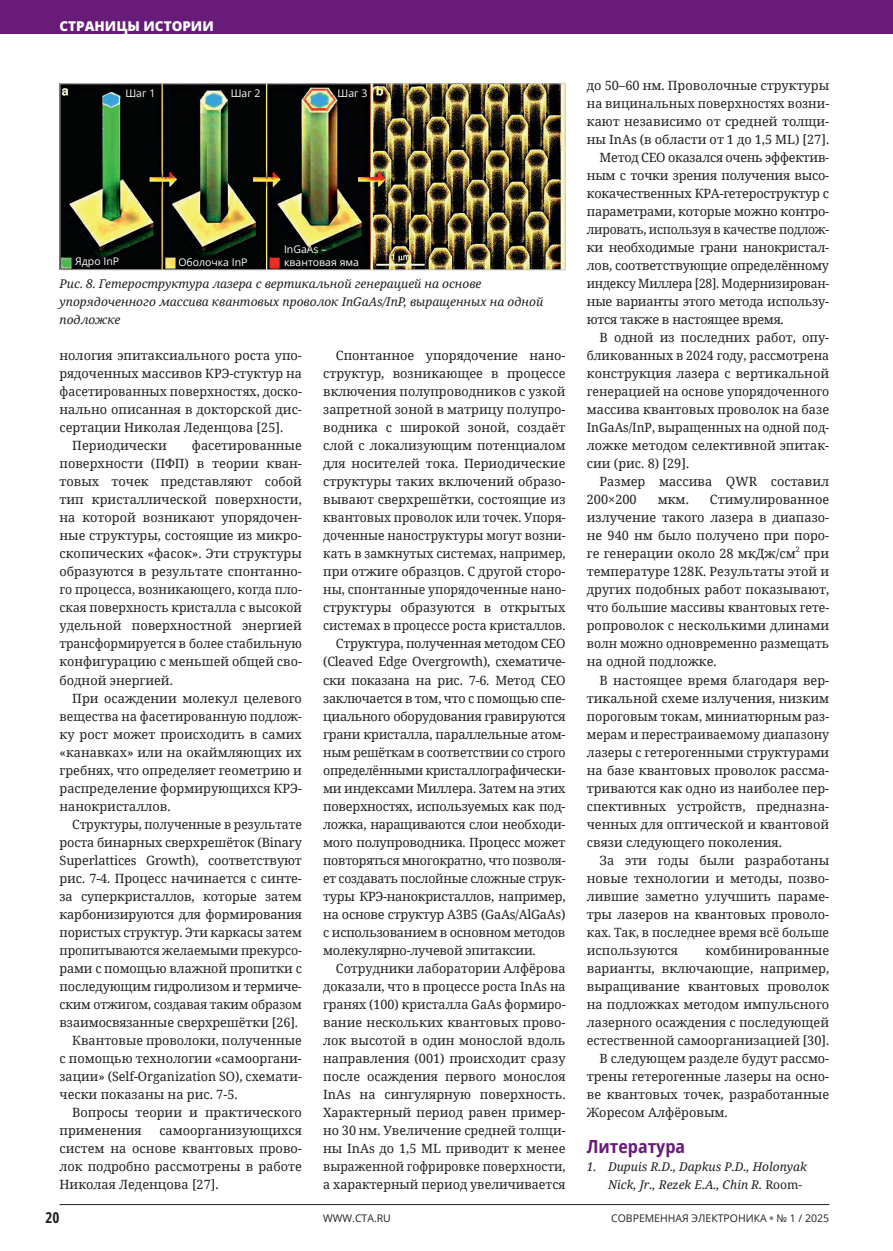
<style>
.page{position:relative;width:893px;height:1251px;background:#fff}
.page>*{position:absolute;margin:0;border:0;box-sizing:border-box;transform-origin:0 0}
.СТАТЬЯ_Заголовок_1{font:700 semi-condensed 18px "Open Sans";color:#681b78}
.t1{font:700 15px "Open Sans Condensed";color:#231f20}
.t2{font:800 13.5px "Open Sans";color:#fff}
.СТАТЬЯ_Основной_текст{font:12.75px/18px "Noto Serif";color:#231f20;text-align:justify}
.СТАТЬЯ_Основной_текст-2{font:12.75px/18px "Noto Serif";color:#231f20;text-align:justify;scale:.96 1}
.СТАТЬЯ_Подрис_подпись{font:italic 12px/18px "Noto Serif";color:#231f20}
.t3{font:10.5px/12.6px "Open Sans";color:#fff}
.t4{font:10.5px "Open Sans";color:#231f20}
.СТАТЬЯ_Основной_текст-3{font:7.35px "Noto Serif";color:#231f20}
.s1{font-style:normal}
.s2{font-weight:800;color:#808285}
</style>
<div class="page">
<div style="left:0;top:0;width:893px;height:34px;background:#681b78"></div>
<hr style="left:60px;top:1203px;width:769px;height:1px;background:#231f20">
<img style="left:62px;top:85px;width:502px;height:183px">
<div style="left:60px;top:83px;width:506px;height:187px;border:1px solid #c7c8ca"></div>
<p class="t2" style="left:60px;top:17px;width:156px">СТРАНИЦЫ ИСТОРИИ</p>
<p class="t3" style="left:125px;top:87px;width:31px">Шаг 1</p>
<p class="t3" style="left:231px;top:87px;width:31px">Шаг 2</p>
<p class="t3" style="left:338px;top:87px;width:31px">Шаг 3</p>
<p class="t3" style="left:75px;top:255px;width:45px">Ядро InP</p>
<p class="t3" style="left:178px;top:256px;width:71px">Оболочка InP</p>
<p class="t3" style="left:284px;top:243px;width:76px">InGaAs – квантовая яма</p>
<p class="СТАТЬЯ_Подрис_подпись" style="left:60px;top:274px;width:485px">Рис. 8. Гетероструктура лазера с вертикальной генерацией на основе упорядоченного массива квантовых проволок InGaAs/InP, выращенных на одной подложке</p>
<p class="СТАТЬЯ_Основной_текст" style="left:60px;top:346px;width:244px">нология эпитаксиального роста упо&shy;рядоченных массивов КРЭ-стуктур на фасетированных поверхностях, доско&shy;нально описанная в докторской дис&shy;сертации Николая Леденцова [25].</p>
<p class="СТАТЬЯ_Основной_текст" style="left:72px;top:436px;width:96px">Периодически</p>
<p class="СТАТЬЯ_Основной_текст" style="left:60px;top:436px;width:244px;text-indent:132px">фасетированные поверхности (ПФП) в теории кван&shy;товых точек представляют собой тип кристаллической поверхности, на которой возникают упорядочен&shy;ные структуры, состоящие из микро&shy;скопических «фасок». Эти структуры образуются в результате спонтанно&shy;го процесса, возникающего, когда пло&shy;ская поверхность кристалла с высокой удельной поверхностной энергией трансформируется в более стабильную конфигурацию с меньшей общей сво&shy;бодной энергией.</p>
<p class="СТАТЬЯ_Основной_текст" style="left:60px;top:688px;width:244px;text-indent:13px">При осаждении молекул целевого вещества на фасетированную подлож&shy;ку рост может происходить в самих «канавках» или на окаймляющих их гребнях, что определяет геометрию и распределение формирующихся КРЭ&shy;нанокристаллов.</p>
<p class="СТАТЬЯ_Основной_текст-2" style="left:60px;top:814px;width:254px;text-indent:13px">Структуры, полученные в результате роста бинарных сверхрешёток (Binary Superlattices Growth), соответствуют рис. 7-4. Процесс начинается с синте&shy;за суперкристаллов, которые затем карбонизируются для формирования пористых структур. Эти каркасы затем пропитываются желаемыми прекурсо&shy;рами с помощью влажной пропитки с последующим гидролизом и термиче&shy;ским отжигом, создавая таким образом взаимосвязанные сверхрешётки [26].</p>
<p class="СТАТЬЯ_Основной_текст" style="left:60px;top:1030px;width:244px;text-indent:13px">Квантовые проволоки, полученные с помощью технологии «самооргани&shy;зации» (Self-Organization SO), схемати&shy;чески показаны на рис. 7-5.</p>
<p class="СТАТЬЯ_Основной_текст" style="left:60px;top:1102px;width:244px;text-indent:13px">Вопросы теории и практического применения</p>
<p class="СТАТЬЯ_Основной_текст" style="left:60px;top:1120px;width:244px;text-indent:100px">самоорганизующихся систем на основе квантовых прово&shy;лок подробно рассмотрены в работе Николая Леденцова [27].</p>
<p class="СТАТЬЯ_Основной_текст" style="left:323px;top:346px;width:244px;text-indent:13px">Спонтанное упорядочение нано&shy;структур, возникающее в процессе включения полупроводников с узкой запретной зоной в матрицу полупро&shy;водника с широкой зоной, создаёт слой с локализующим потенциалом для носителей тока. Периодические структуры таких включений образо&shy;вывают сверхрешётки, состоящие из квантовых проволок или точек. Упоря&shy;доченные наноструктуры могут возни&shy;кать в замкнутых системах, например, при отжиге образцов. С другой сторо&shy;ны, спонтанные упорядоченные нано&shy;структуры образуются в открытых системах в процессе роста кристаллов.</p>
<p class="СТАТЬЯ_Основной_текст" style="left:323px;top:634px;width:244px;text-indent:13px">Структура, полученная методом CEO (Cleaved Edge Overgrowth), схематиче&shy;ски показана на рис. 7-6. Метод CEO заключается в том, что с помощью спе&shy;циального оборудования гравируются грани кристалла, параллельные атом&shy;ным решёткам в соответствии со строго определёнными кристаллографически&shy;ми индексами Миллера. Затем на этих поверхностях, используемых как под&shy;ложка, наращиваются слои необходи&shy;мого полупроводника. Процесс может повторяться многократно, что позволя&shy;ет создавать послойные сложные струк&shy;туры КРЭ-нанокристаллов, например, на основе структур A3B5 (GaAs/AlGaAs) с использованием в основном методов молекулярно-лучевой эпитаксии.</p>
<p class="СТАТЬЯ_Основной_текст" style="left:323px;top:958px;width:244px;text-indent:13px">Сотрудники лаборатории Алфёрова доказали, что в процессе роста InAs на гранях (100) кристалла GaAs формиро&shy;вание нескольких квантовых прово&shy;лок высотой в один монослой вдоль направления (001) происходит сразу после осаждения первого монослоя InAs на сингулярную поверхность.<br>Характерный период равен пример&shy;но 30 нм. Увеличение средней толщи&shy;ны InAs до 1,5 ML приводит к менее выраженной гофрировке поверхности, а характерный период увеличивается</p>
<p class="СТАТЬЯ_Основной_текст" style="left:587px;top:76px;width:244px">до 50–60 нм. Проволочные структуры на вицинальных поверхностях возни&shy;кают независимо от средней толщи&shy;ны InAs (в области от 1 до 1,5 ML) [27].</p>
<p class="СТАТЬЯ_Основной_текст" style="left:587px;top:148px;width:244px;text-indent:13px">Метод CEO оказался очень эффектив&shy;ным с точки зрения получения высо&shy;кокачественных КРА-гетероструктур с параметрами, которые можно контро&shy;лировать, используя в качестве подлож&shy;ки необходимые грани нанокристал&shy;лов, соответствующие определённому индексу Миллера [28]. Модернизирован&shy;ные варианты этого метода использу&shy;ются также в настоящее время.</p>
<p class="СТАТЬЯ_Основной_текст" style="left:587px;top:328px;width:244px;text-indent:13px">В одной из последних работ, опу&shy;бликованных в 2024 году, рассмотрена конструкция лазера с вертикальной генерацией на основе упорядоченного массива квантовых проволок на базе InGaAs/InP, выращенных на одной под&shy;ложке методом селективной эпитак&shy;сии (рис. 8) [29].</p>
<p class="СТАТЬЯ_Основной_текст" style="left:587px;top:472px;width:244px;text-indent:13px">Размер массива QWR составил<br>200×200</p>
<p class="СТАТЬЯ_Основной_текст" style="left:587px;top:490px;width:244px;text-indent:123px">Стимулированное излучение такого лазера в диапазо&shy;не 940 нм было получено при поро&shy;ге генерации около 28 мкДж/см</p>
<p class="СТАТЬЯ_Основной_текст" style="left:658px;top:490px;width:33px">мкм.</p>
<p class="СТАТЬЯ_Основной_текст-3" style="left:796px;top:544px;width:6px">2</p>
<p class="СТАТЬЯ_Основной_текст" style="left:587px;top:544px;width:244px;text-indent:217px">при температуре 128К. Результаты этой и других подобных работ показывают, что большие массивы квантовых гете&shy;ропроволок с несколькими длинами волн можно одновременно размещать на одной подложке.</p>
<p class="СТАТЬЯ_Основной_текст" style="left:587px;top:670px;width:244px;text-indent:13px">В настоящее время благодаря вер&shy;тикальной схеме излучения, низким пороговым токам, миниатюрным раз&shy;мерам и перестраиваемому диапазону лазеры с гетерогенными структурами на базе квантовых проволок рассма&shy;триваются как одно из наиболее пер&shy;спективных устройств, предназна&shy;ченных для оптической и квантовой связи следующего поколения.</p>
<p class="СТАТЬЯ_Основной_текст" style="left:587px;top:850px;width:244px;text-indent:13px">За эти годы были разработаны новые технологии и методы, позво&shy;лившие заметно улучшить параме&shy;тры лазеров на квантовых проволо&shy;ках. Так, в последнее время всё больше используются</p>
<p class="СТАТЬЯ_Основной_текст" style="left:587px;top:940px;width:244px;text-indent:119px">комбинированные варианты, включающие, например, выращивание квантовых проволок на подложках методом импульсного лазерного осаждения с последующей естественной самоорганизацией [30].</p>
<p class="СТАТЬЯ_Основной_текст" style="left:587px;top:1048px;width:244px;text-indent:13px">В следующем разделе будут рассмо&shy;трены гетерогенные лазеры на осно&shy;ве квантовых точек, разработанные Жоресом Алфёровым.</p>
<p class="СТАТЬЯ_Заголовок_1" style="left:587px;top:1133px;width:100px">Литература</p>
<p class="СТАТЬЯ_Подрис_подпись" style="left:608px;top:1156px;width:200px;text-indent:-21px">1. Dupuis R.D., Dapkus P.D., Holonyak<br>Nick, Jr., Rezek E.A., Chin R. <span class="s1">Room-</span></p>
<p class="t1" style="left:45px;top:1207px;width:16px">20</p>
<p class="t4" style="left:323px;top:1210px;width:69px">WWW.CTA.RU</p>
<p class="t4" style="left:611px;top:1210px;width:220px">СОВРЕМЕННАЯ ЭЛЕКТРОНИКА <span class="s2">•</span> № 1 / 2025</p>
</div>
